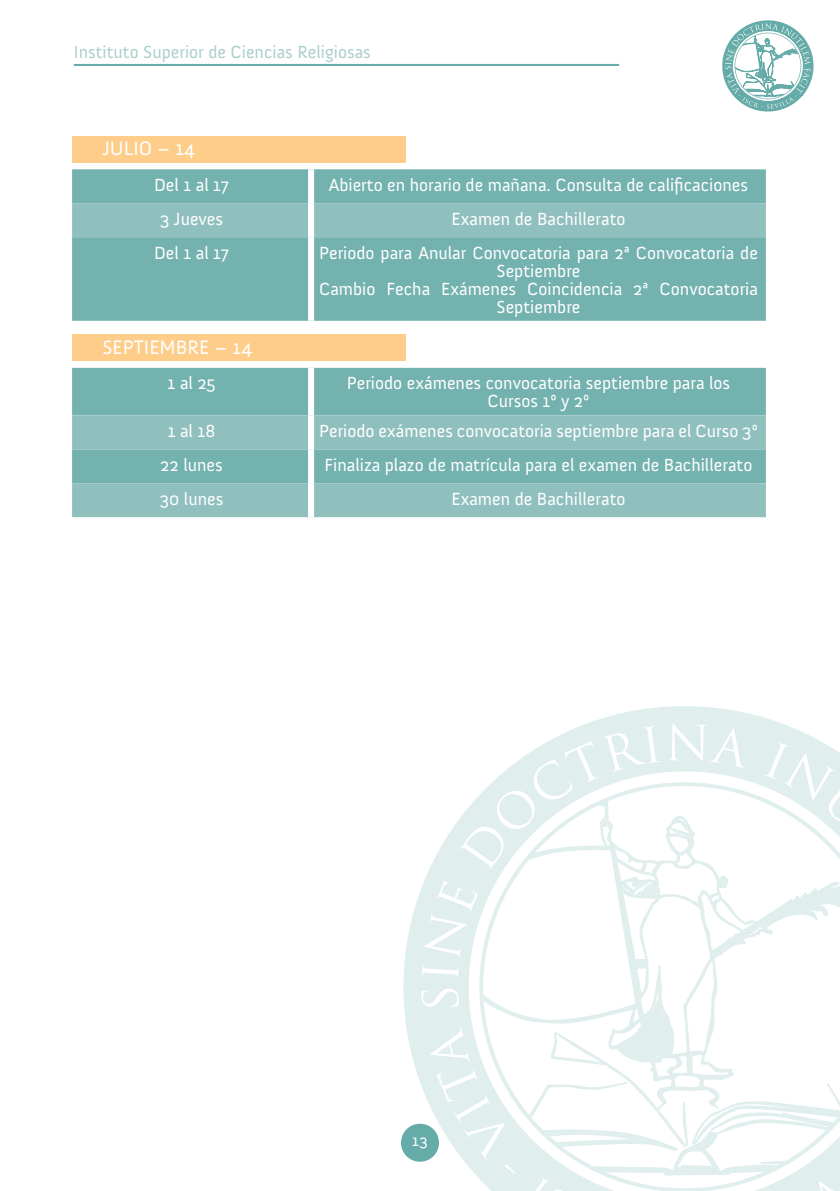
<style>
.page{position:relative;width:840px;height:1191px;background:#fff}
.page>*{position:absolute;margin:0;border:0;box-sizing:border-box;transform-origin:0 0}
.t1{font:20px "Anivers";color:#fff}
.t2{font:18px/18px "Anivers";color:#fff;text-align:center}
.t3{font:18px "Anivers";color:#accfcd}
.t4{font:16px "Anivers";color:#fff}
</style>
<div class="page">
<div style="left:401px;top:1123px;width:38px;height:38px;background:#65aba8;border-radius:50%"></div>
<svg style="left:403px;top:706px;width:418px;height:456px"></svg>
<svg style="left:429px;top:1027px;width:39px;height:35px"></svg>
<svg style="left:421px;top:988px;width:38px;height:19px"></svg>
<svg style="left:422px;top:965px;width:36px;height:13px"></svg>
<svg style="left:423px;top:880px;width:45px;height:78px"></svg>
<svg style="left:460px;top:726px;width:200px;height:144px"></svg>
<svg style="left:667px;top:723px;width:77px;height:45px"></svg>
<svg style="left:764px;top:742px;width:75px;height:29px"></svg>
<svg style="left:436px;top:1068px;width:32px;height:98px"></svg>
<svg style="left:468px;top:771px;width:371px;height:407px"></svg>
<svg style="left:479px;top:782px;width:360px;height:409px"></svg>
<hr style="left:74px;top:64px;width:545px;height:2px;background:#65aba8">
<svg style="left:722px;top:20px;width:91px;height:92px"></svg>
<div style="left:72px;top:136px;width:333px;height:26px;background:#fecd8a"></div>
<div style="left:72px;top:169px;width:693px;height:152px;background:#74b2af"></div>
<div style="left:72px;top:203px;width:693px;height:34px;background:#90c0be"></div>
<div style="left:308px;top:169px;width:6px;height:34px;background:#fff"></div>
<div style="left:308px;top:203px;width:6px;height:34px;background:#fff"></div>
<div style="left:308px;top:237px;width:6px;height:84px;background:#fff"></div>
<div style="left:72px;top:334px;width:333px;height:27px;background:#fecd8a"></div>
<div style="left:72px;top:368px;width:693px;height:47px;background:#74b2af"></div>
<svg style="left:72px;top:415px;width:693px;height:102px;background:#87bbb9"></svg>
<div style="left:308px;top:368px;width:6px;height:47px;background:#fff"></div>
<div style="left:308px;top:415px;width:6px;height:34px;background:#fff"></div>
<div style="left:308px;top:449px;width:6px;height:34px;background:#fff"></div>
<div style="left:308px;top:483px;width:6px;height:34px;background:#fff"></div>
<p class="t3" style="left:74px;top:42px;width:298px">Instituto Superior de Ciencias Religiosas</p>
<p class="t1" style="left:102px;top:138px;width:94px">JULIO – 14</p>
<p class="t2" style="left:154px;top:176px;width:76px">Del 1 al 17</p>
<p class="t2" style="left:328px;top:176px;width:420px">Abierto en horario de mañana. Consulta de calificaciones</p>
<p class="t2" style="left:160px;top:210px;width:65px">3 Jueves</p>
<p class="t2" style="left:451px;top:210px;width:175px">Examen de Bachillerato</p>
<p class="t2" style="left:154px;top:244px;width:76px">Del 1 al 17</p>
<p class="t2" style="left:319px;top:244px;width:440px">Periodo para Anular Convocatoria para 2ª Convocatoria de Septiembre<br>Cambio Fecha Exámenes Coincidencia 2ª Convocatoria Septiembre</p>
<p class="t1" style="left:102px;top:336px;width:151px">SEPTIEMBRE – 14</p>
<p class="t2" style="left:167px;top:374px;width:49px">1 al 25</p>
<p class="t2" style="left:346px;top:374px;width:384px">Periodo exámenes convocatoria septiembre para los<br>Cursos 1º y 2º</p>
<p class="t2" style="left:168px;top:422px;width:49px">1 al 18</p>
<p class="t2" style="left:319px;top:422px;width:440px">Periodo exámenes convocatoria septiembre para el Curso 3º</p>
<p class="t2" style="left:160px;top:456px;width:64px">22 lunes</p>
<p class="t2" style="left:324px;top:456px;width:429px">Finaliza plazo de matrícula para el examen de Bachillerato</p>
<p class="t2" style="left:160px;top:490px;width:65px">30 lunes</p>
<p class="t2" style="left:451px;top:490px;width:175px">Examen de Bachillerato</p>
<p class="t4" style="left:412px;top:1132px;width:17px">13</p>
</div>
